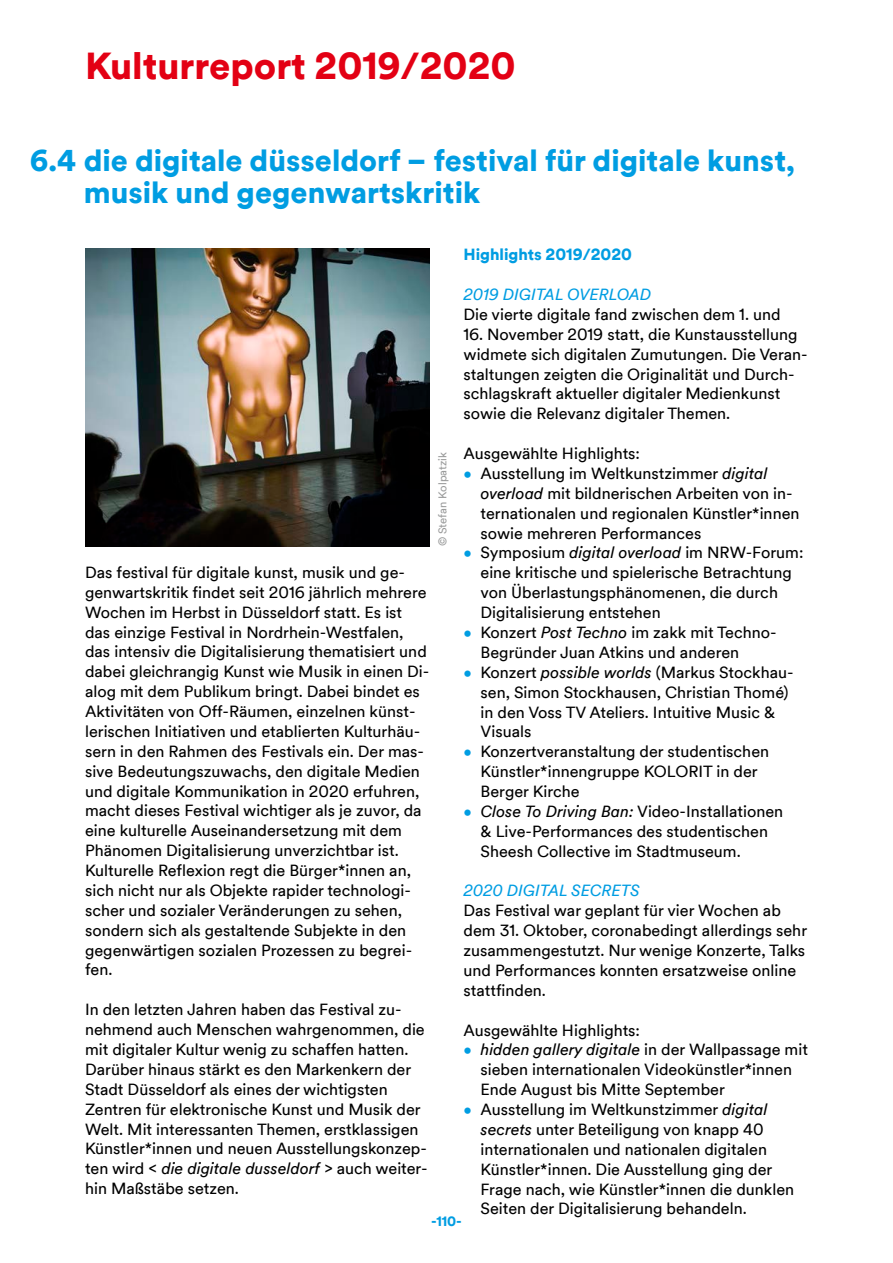
<style>
.page{position:relative;width:893px;height:1263px;background:#fff}
.page>*{position:absolute;margin:0;border:0;box-sizing:border-box;transform-origin:0 0}
.t1{font:900 37.5px "Duesseldorf Circular TT";color:#e30014}
.Ü_Kapitel{font:900 30px/31.5px "Duesseldorf Circular TT";color:#009de2}
.fliess{font:16.2px/19.8px "Duesseldorf Circular TT";color:#000}
.fliess_Aufzählung{font:16.2px/20px "Duesseldorf Circular TT";color:#000}
.Ü3{font:italic 16.2px "Duesseldorf Circular TT";color:#009de2}
.Ü2{font:900 16.2px "Duesseldorf Circular TT";color:#009de2}
.t2{font:900 13.5px "Duesseldorf Circular TT";color:#009de2}
.t3{font:11.25px "Duesseldorf Circular TT";color:#9b9c9c}
.s1{font-size:15px;color:#009de2}
.s2{font-style:italic}
</style>
<div class="page">
<img style="left:85px;top:248px;width:344px;height:298px">
<h1 class="t1" style="left:85px;top:40px;width:432px">Kulturreport 2019/2020</h1>
<h2 class="Ü_Kapitel" style="left:84px;top:144px;width:713px;text-indent:-54px">6.4 die digitale düsseldorf – festival für digitale kunst, musik und gegenwartskritik</h2>
<h3 class="Ü2" style="left:463px;top:243px;width:170px">Highlights 2019/2020</h3>
<p class="Ü3" style="left:463px;top:283px;width:189px">2019 DIGITAL OVERLOAD</p>
<p class="fliess" style="left:463px;top:304px;width:319px">Die vierte digitale fand zwischen dem 1. und</p>
<p class="fliess" style="left:463px;top:323px;width:346px">16. November 2019 statt, die Kunstausstellung widmete sich digitalen Zumutungen. Die Veran&shy;staltungen zeigten die Originalität und Durch&shy;schlagskraft aktueller digitaler Medienkunst sowie die Relevanz digitaler Themen.</p>
<p class="fliess" style="left:463px;top:443px;width:178px">Ausgewählte Highlights:</p>
<p class="fliess_Aufzählung" style="left:480px;top:463px;width:320px;text-indent:-17px"><span class="s1">•</span> Ausstellung im Weltkunstzimmer <span class="s2">digital overload</span> mit bildnerischen Arbeiten von in&shy;ternationalen und regionalen Künstler*innen sowie mehreren Performances</p>
<p class="fliess_Aufzählung" style="left:480px;top:542px;width:324px;text-indent:-17px"><span class="s1">•</span> Symposium <span class="s2">digital overload</span> im NRW-Forum: eine kritische und spielerische Betrachtung von Überlastungsphänomenen, die durch Digitalisierung entstehen</p>
<p class="fliess_Aufzählung" style="left:480px;top:622px;width:298px;text-indent:-17px"><span class="s1">•</span> Konzert <span class="s2">Post Techno</span> im zakk mit Techno-<br>Begründer Juan Atkins und anderen</p>
<p class="fliess_Aufzählung" style="left:480px;top:661px;width:315px;text-indent:-17px"><span class="s1">•</span> Konzert <span class="s2">possible worlds</span> (Markus Stockhau&shy;sen, Simon Stockhausen, Christian Thomé) in den Voss TV Ateliers. Intuitive Music &amp; Visuals</p>
<p class="fliess_Aufzählung" style="left:480px;top:741px;width:290px;text-indent:-17px"><span class="s1">•</span> Konzertveranstaltung der studentischen<br>Künstler*innengruppe KOLORIT in der<br>Berger Kirche</p>
<p class="fliess_Aufzählung" style="left:480px;top:800px;width:304px;text-indent:-17px"><span class="s1">•</span> <span class="s2">Close To Driving Ban:</span> Video-Installationen &amp; Live-Performances des studentischen<br>Sheesh Collective im Stadtmuseum.</p>
<p class="Ü3" style="left:463px;top:880px;width:178px">2020 DIGITAL SECRETS</p>
<p class="fliess" style="left:463px;top:900px;width:345px">Das Festival war geplant für vier Wochen ab dem 31. Oktober, coronabedingt allerdings sehr zusammengestutzt. Nur wenige Konzerte, Talks und Performances konnten ersatzweise online stattfinden.</p>
<p class="fliess" style="left:463px;top:1019px;width:178px">Ausgewählte Highlights:</p>
<p class="fliess_Aufzählung" style="left:480px;top:1039px;width:329px;text-indent:-17px"><span class="s1">•</span> <span class="s2">hidden gallery digitale</span> in der Wallpassage mit sieben internationalen Videokünstler*innen<br>Ende August bis Mitte September</p>
<p class="fliess_Aufzählung" style="left:480px;top:1099px;width:315px;text-indent:-17px"><span class="s1">•</span> Ausstellung im Weltkunstzimmer <span class="s2">digital secrets</span> unter Beteiligung von knapp 40 internationalen und nationalen digitalen Künstler*innen. Die Ausstellung ging der Frage nach, wie Künstler*innen die dunklen Seiten der Digitalisierung behandeln.</p>
<p class="t3" style="left:435px;top:546px;width:96px;rotate:-90deg">© Stefan Kolpatzik</p>
<p class="fliess" style="left:85px;top:562px;width:346px">Das festival für digitale kunst, musik und ge&shy;genwartskritik findet seit 2016 jährlich mehrere Wochen im Herbst in Düsseldorf statt. Es ist das einzige Festival in Nordrhein-Westfalen, das intensiv die Digitalisierung thematisiert und dabei gleichrangig Kunst wie Musik in einen Di&shy;alog mit dem Publikum bringt. Dabei bindet es Aktivitäten von Off-Räumen, einzelnen künst&shy;lerischen Initiativen und etablierten Kulturhäu&shy;sern in den Rahmen des Festivals ein. Der mas&shy;sive Bedeutungszuwachs, den digitale Medien und digitale Kommunikation in 2020 erfuhren, macht dieses Festival wichtiger als je zuvor, da eine kulturelle Auseinandersetzung mit dem Phänomen Digitalisierung unverzichtbar ist.<br>Kulturelle Reflexion regt die Bürger*innen an, sich nicht nur als Objekte rapider technologi&shy;scher und sozialer Veränderungen zu sehen, sondern sich als gestaltende Subjekte in den gegenwärtigen sozialen Prozessen zu begrei&shy;fen.</p>
<p class="fliess" style="left:85px;top:999px;width:344px">In den letzten Jahren haben das Festival zu&shy;nehmend auch Menschen wahrgenommen, die mit digitaler Kultur wenig zu schaffen hatten.<br>Darüber hinaus stärkt es den Markenkern der Stadt Düsseldorf als eines der wichtigsten Zentren für elektronische Kunst und Musik der Welt. Mit interessanten Themen, erstklassigen Künstler*innen und neuen Ausstellungskonzep&shy;ten wird <span class="s2">&lt; die digitale dusseldorf &gt;</span> auch weiter&shy;hin Maßstäbe setzen.</p>
<p class="t2" style="left:431px;top:1212px;width:32px">-110-</p>
</div>
